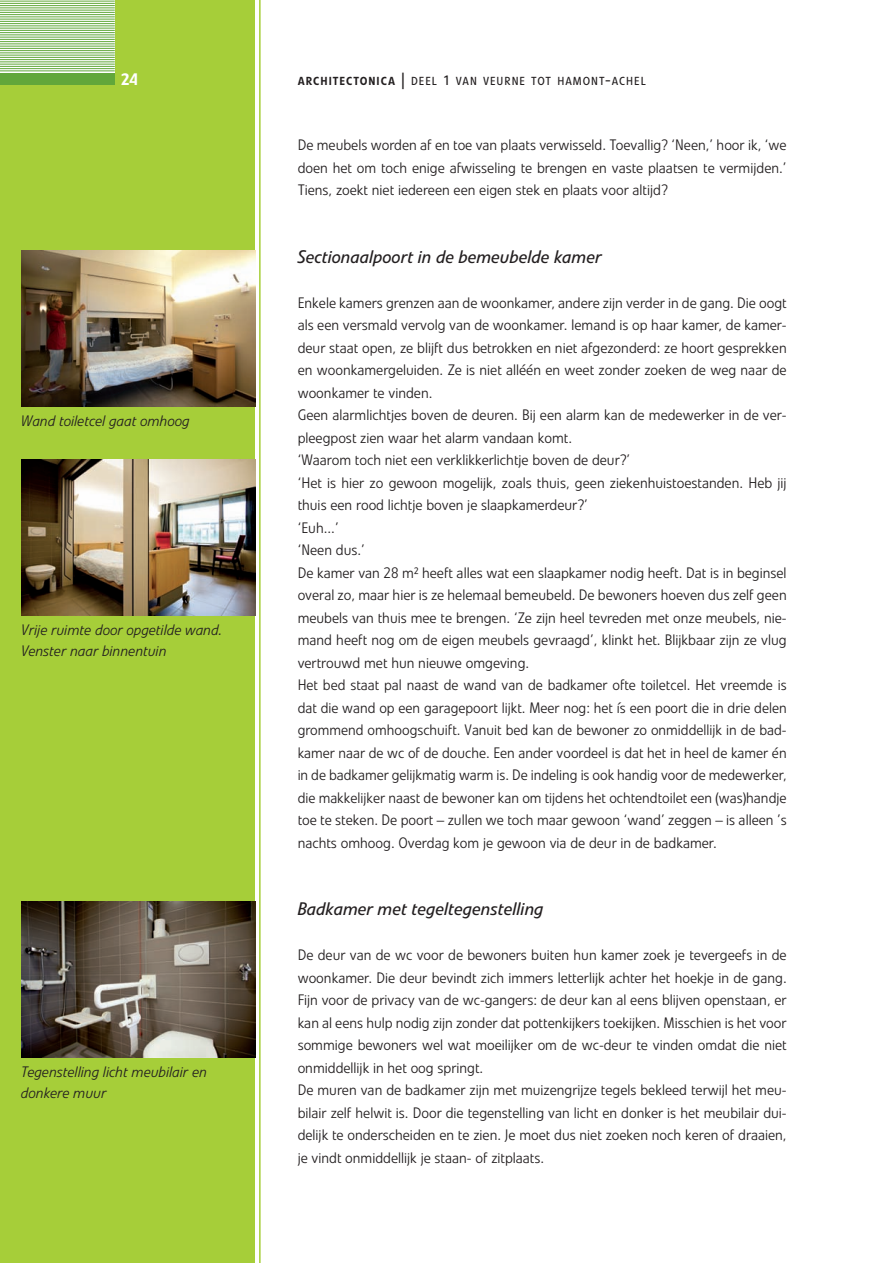
<style>
.page{position:relative;width:893px;height:1263px;background:#fff}
.page>*{position:absolute;margin:0;border:0;box-sizing:border-box;transform-origin:0 0}
.t1{font:italic 18px "Linotype Veto";color:#231f20}
.t2{font:500 16.5px "Linotype Veto";color:#fff}
.t3{font:300 15px/22.5px "Linotype Veto";color:#231f20}
.t4{font:italic 300 15px/21px "Linotype Veto";color:#231f20}
.t5{font:11.55px "Linotype Veto";letter-spacing:.085em;color:#231f20}
.s1{font-weight:500}
.s2{font-size:16.5px}
.s3{font-size:13.5px}
</style>
<div class="page">
<div style="left:0;top:0;width:255px;height:1263px;background:#a6ce39"></div>
<svg style="left:0;top:0;width:115px;height:73px;background:#dfedd8"></svg>
<div style="left:0;top:73px;width:115px;height:12px;background:#61a73a"></div>
<hr style="left:0;top:70px;width:115px;height:1px;background:#61a73a">
<hr style="left:0;top:68px;width:115px;height:1px;background:#61a73a">
<hr style="left:0;top:66px;width:115px;height:1px;background:#61a73a">
<hr style="left:0;top:64px;width:115px;height:1px;background:#61a73a">
<hr style="left:0;top:61px;width:115px;height:1px;background:#61a73a">
<hr style="left:0;top:59px;width:115px;height:1px;background:#61a73a">
<hr style="left:0;top:57px;width:115px;height:1px;background:#61a73a">
<hr style="left:0;top:55px;width:115px;height:1px;background:#61a73a">
<hr style="left:0;top:52px;width:115px;height:1px;background:#61a73a">
<hr style="left:0;top:50px;width:115px;height:1px;background:#61a73a">
<hr style="left:0;top:48px;width:115px;height:1px;background:#61a73a">
<hr style="left:0;top:46px;width:115px;height:1px;background:#61a73a">
<hr style="left:0;top:43px;width:115px;height:1px;background:#61a73a">
<hr style="left:0;top:41px;width:115px;height:1px;background:#61a73a">
<hr style="left:0;top:39px;width:115px;height:1px;background:#61a73a">
<hr style="left:0;top:37px;width:115px;height:1px;background:#61a73a">
<hr style="left:0;top:34px;width:115px;height:1px;background:#61a73a">
<hr style="left:0;top:32px;width:115px;height:1px;background:#61a73a">
<hr style="left:0;top:30px;width:115px;height:1px;background:#61a73a">
<hr style="left:0;top:28px;width:115px;height:1px;background:#61a73a">
<hr style="left:0;top:25px;width:115px;height:1px;background:#61a73a">
<hr style="left:0;top:23px;width:115px;height:1px;background:#61a73a">
<hr style="left:0;top:21px;width:115px;height:1px;background:#61a73a">
<hr style="left:0;top:19px;width:115px;height:1px;background:#61a73a">
<hr style="left:0;top:16px;width:115px;height:1px;background:#61a73a">
<hr style="left:0;top:14px;width:115px;height:1px;background:#61a73a">
<hr style="left:0;top:12px;width:115px;height:1px;background:#61a73a">
<hr style="left:0;top:10px;width:115px;height:1px;background:#61a73a">
<hr style="left:0;top:7px;width:115px;height:1px;background:#61a73a">
<hr style="left:0;top:5px;width:115px;height:1px;background:#61a73a">
<hr style="left:0;top:3px;width:115px;height:1px;background:#61a73a">
<hr style="left:0;top:1px;width:115px;height:1px;background:#61a73a">
<hr style="left:259px;top:0;width:2px;height:1263px;background:#a6ce39">
<img style="left:21px;top:251px;width:234px;height:156px">
<img style="left:21px;top:459px;width:234px;height:156px">
<img style="left:21px;top:901px;width:234px;height:156px">
<p class="t2" style="left:121px;top:69px;width:18px">24</p>
<p class="t5" style="left:298px;top:74px;width:350px"><span class="s1">ARCHITECTONICA</span> <span class="s2">|</span> DEEL <span class="s3">1</span> VAN VEURNE TOT HAMONT<span class="s2">-</span>ACHEL</p>
<p class="t4" style="left:21px;top:411px;width:170px">Wand toiletcel gaat omhoog</p>
<p class="t4" style="left:21px;top:619px;width:203px">Vrije ruimte door opgetilde wand.<br>Venster naar binnentuin</p>
<p class="t4" style="left:21px;top:1061px;width:187px">Tegenstelling licht meubilair en donkere muur</p>
<p class="t3" style="left:298px;top:134px;width:490px;text-align:justify">De meubels worden af en toe van plaats verwisseld. Toevallig? ‘Neen,’ hoor ik, ‘we doen het om toch enige afwisseling te brengen en vaste plaatsen te vermijden.’ Tiens, zoekt niet iedereen een eigen stek en plaats voor altijd?</p>
<p class="t1" style="left:298px;top:246px;width:306px">Sectionaalpoort in de bemeubelde kamer</p>
<p class="t3" style="left:298px;top:291px;width:491px">Enkele kamers grenzen aan de woonkamer, andere zijn verder in de gang. Die oogt als een versmald vervolg van de woonkamer. Iemand is op haar kamer, de kamer&shy;deur staat open, ze blijft dus betrokken en niet afgezonderd: ze hoort gesprekken en woonkamergeluiden. Ze is niet alléén en weet zonder zoeken de weg naar de woonkamer te vinden.<br>Geen alarmlichtjes boven de deuren. Bij een alarm kan de medewerker in de ver&shy;pleegpost zien waar het alarm vandaan komt.<br>‘Waarom toch niet een verklikkerlichtje boven de deur?’<br>‘Het is hier zo gewoon mogelijk, zoals thuis, geen ziekenhuistoestanden. Heb jij thuis een rood lichtje boven je slaapkamerdeur?’<br>‘Euh...’<br>‘Neen dus.’<br>De kamer van 28 m² heeft alles wat een slaapkamer nodig heeft. Dat is in beginsel overal zo, maar hier is ze helemaal bemeubeld. De bewoners hoeven dus zelf geen meubels van thuis mee te brengen. ‘Ze zijn heel tevreden met onze meubels, nie&shy;mand heeft nog om de eigen meubels gevraagd’, klinkt het. Blijkbaar zijn ze vlug vertrouwd met hun nieuwe omgeving.<br>Het bed staat pal naast de wand van de badkamer ofte toiletcel. Het vreemde is dat die wand op een garagepoort lijkt. Meer nog: het ís een poort die in drie delen grommend omhoogschuift. Vanuit bed kan de bewoner zo onmiddellijk in de bad&shy;kamer naar de wc of de douche. Een ander voordeel is dat het in heel de kamer én in de badkamer gelijkmatig warm is. De indeling is ook handig voor de medewerker, die makkelijker naast de bewoner kan om tijdens het ochtendtoilet een (was)handje toe te steken. De poort – zullen we toch maar gewoon ‘wand’ zeggen – is alleen ’s nachts omhoog. Overdag kom je gewoon via de deur in de badkamer.</p>
<p class="t1" style="left:298px;top:898px;width:248px">Badkamer met tegeltegenstelling</p>
<p class="t3" style="left:298px;top:944px;width:491px">De deur van de wc voor de bewoners buiten hun kamer zoek je tevergeefs in de woonkamer. Die deur bevindt zich immers letterlijk achter het hoekje in de gang.<br>Fijn voor de privacy van de wc-gangers: de deur kan al eens blijven openstaan, er kan al eens hulp nodig zijn zonder dat pottenkijkers toekijken. Misschien is het voor sommige bewoners wel wat moeilijker om de wc-deur te vinden omdat die niet onmiddellijk in het oog springt.<br>De muren van de badkamer zijn met muizengrijze tegels bekleed terwijl het meu&shy;bilair zelf helwit is. Door die tegenstelling van licht en donker is het meubilair dui&shy;delijk te onderscheiden en te zien. Je moet dus niet zoeken noch keren of draaien, je vindt onmiddellijk je staan- of zitplaats.</p>
</div>
